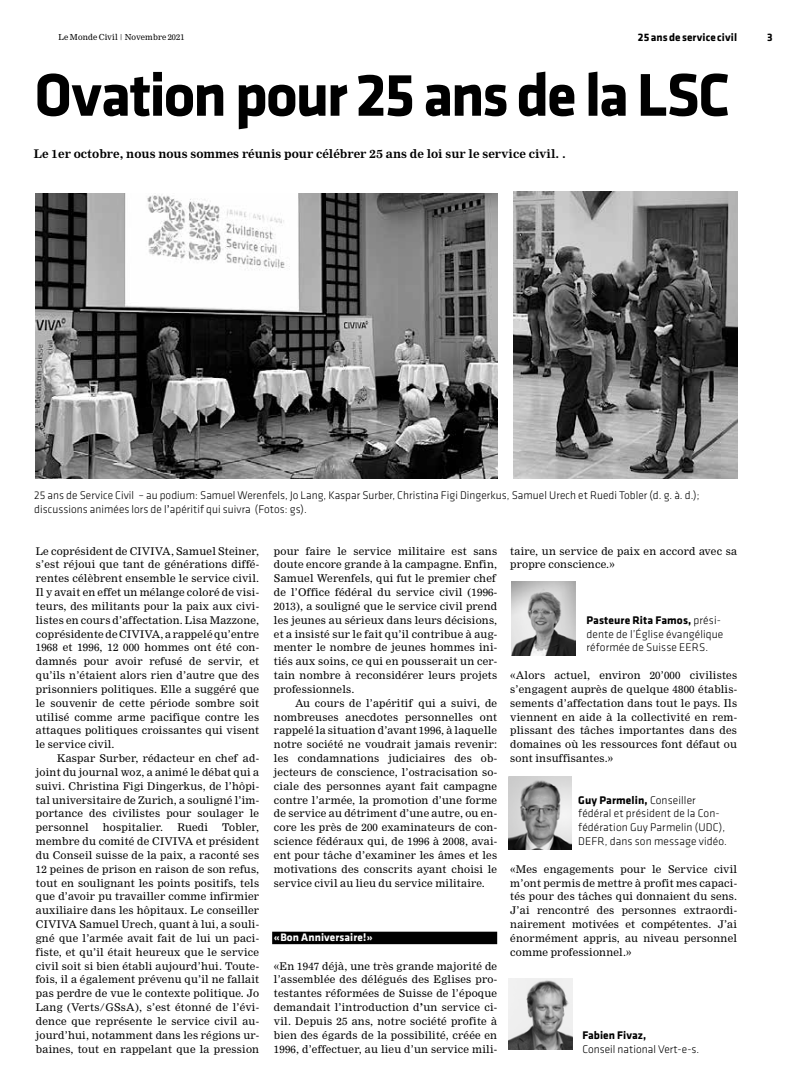
<style>
.page{position:relative;width:808px;height:1088px;background:#fff}
.page>*{position:absolute;margin:0;border:0;box-sizing:border-box;transform-origin:0 0}
.t1{font:700 62.5px "Klavika";letter-spacing:-.035em;color:#000}
.t2{font:700 11.62px "Nimrod MT Std";color:#000}
.t3{font:300 11.5px/13.9px "Klavika";letter-spacing:.005em;color:#000}
.t4{font:700 11.5px "Klavika";letter-spacing:.005em;color:#000}
.t5{font:700 11.25px "Klavika";letter-spacing:.01em;color:#000}
.t6{font:700 11.25px "Klavika";letter-spacing:.01em;color:#fff}
.t7{font:10.38px/13.9px "Nimrod MT Std";letter-spacing:.02em;color:#000;text-align:justify}
.t8{font:8.12px "Nimrod MT Std";letter-spacing:.02em;color:#000}
.s1{font-family:"Nimrod MT Std";font-weight:400;font-size:10.38px}
.s2{font-weight:700}
</style>
<div class="page">
<img style="left:36px;top:193px;width:461px;height:285px">
<img style="left:514px;top:191px;width:223px;height:287px">
<div style="left:272px;top:932px;width:225px;height:12px;background:#000"></div>
<img style="left:508px;top:776px;width:63px;height:73px">
<img style="left:511px;top:582px;width:64px;height:74px">
<img style="left:508px;top:979px;width:64px;height:71px">
<p class="t8" style="left:59px;top:32px;width:127px">Le Monde Civil | Novembre 2021</p>
<p class="t5" style="left:638px;top:31px;width:101px">25 ans de service civil</p>
<p class="t5" style="left:767px;top:31px;width:7px">3</p>
<h1 class="t1" style="left:34px;top:61px;width:697px">Ovation pour 25 ans de la LSC</h1>
<p class="t2" style="left:34px;top:147px;width:533px">Le 1er octobre, nous nous sommes réunis pour célébrer 25 ans de loi sur le service civil. .</p>
<p class="t3" style="left:34px;top:489px;width:667px">25 ans de Service Civil – au podium: Samuel Werenfels, Jo Lang, Kaspar Surber, Christina Figi Dingerkus, Samuel Urech et Ruedi Tobler (d. g. à. d.); discussions animées lors de l<span class="s1">’</span>apéritif qui suivra (Fotos: gs).</p>
<p class="t7" style="left:36px;top:544px;width:225px">Le coprésident de CIVIVA, Samuel Steiner, s’est réjoui que tant de générations diffé&shy;rentes célèbrent ensemble le service civil.<br>Il y avait en effet un mélange coloré de visi&shy;teurs, des militants pour la paix aux civi&shy;listes en cours d’affectation. Lisa Mazzone, coprésidente de CIVIVA, a rappelé qu’entre 1968 et 1996, 12 000 hommes ont été con&shy;damnés pour avoir refusé de servir, et qu’ils n’étaient alors rien d’autre que des prisonniers politiques. Elle a suggéré que le souvenir de cette période sombre soit utilisé comme arme pacifique contre les attaques politiques croissantes qui visent le service civil.</p>
<p class="t7" style="left:36px;top:751px;width:225px;text-indent:21px">Kaspar Surber, rédacteur en chef ad&shy;joint du journal woz, a animé le débat qui a suivi. Christina Figi Dingerkus, de l’hôpi&shy;tal universitaire de Zurich, a souligné l’im&shy;portance des civilistes pour soulager le personnel</p>
<p class="t7" style="left:36px;top:821px;width:225px;text-indent:186px">Tobler, membre du comité de CIVIVA et président du Conseil suisse de la paix, a raconté ses 12 peines de prison en raison de son refus, tout en soulignant les points positifs, tels que d’avoir pu travailler comme infirmier auxiliaire dans les hôpitaux. Le conseiller CIVIVA Samuel Urech, quant à lui, a souli&shy;gné que l’armée avait fait de lui un paci&shy;fiste, et qu’il était heureux que le service civil soit si bien établi aujourd’hui. Toute&shy;fois, il a également prévenu qu’il ne fallait pas perdre de vue le contexte politique. Jo Lang (Verts/GSsA), s’est étonné de l’évi&shy;dence que représente le service civil au&shy;jourd’hui, notamment dans les régions ur&shy;baines, tout en rappelant que la pression</p>
<p class="t7" style="left:103px;top:821px;width:62px">hospitalier.</p>
<p class="t7" style="left:177px;top:821px;width:32px">Ruedi</p>
<p class="t7" style="left:274px;top:544px;width:225px;text-align:left">pour faire le service militaire est sans doute encore grande à la campagne. Enfin, Samuel Werenfels, qui fut le premier chef de l’Office fédéral du service civil (1996- 2013), a souligné que le service civil prend les jeunes au sérieux dans leurs décisions, et a insisté sur le fait qu’il contribue à aug&shy;menter le nombre de jeunes hommes ini&shy;tiés aux soins, ce qui en pousserait un cer&shy;tain nombre à reconsidérer leurs projets professionnels.</p>
<p class="t7" style="left:274px;top:696px;width:225px;text-indent:21px">Au cours de l’apéritif qui a suivi, de nombreuses anecdotes personnelles ont rappelé la situation d’avant 1996, à laquelle notre société ne voudrait jamais revenir: les condamnations judiciaires des ob&shy;jecteurs de conscience, l’ostracisation so&shy;ciale des personnes ayant fait campagne contre l’armée, la promotion d’une forme de service au détriment d’une autre, ou en&shy;core les près de 200 examinateurs de con&shy;science fédéraux qui, de 1996 à 2008, avai&shy;ent pour tâche d’examiner les âmes et les motivations des conscrits ayant choisi le service civil au lieu du service militaire.</p>
<p class="t6" style="left:274px;top:931px;width:100px">«Bon Anniversaire!»</p>
<p class="t7" style="left:274px;top:959px;width:225px">«En 1947 déjà, une très grande majorité de l’assemblée des délégués des Eglises pro&shy;testantes réformées de Suisse de l’époque demandait l’introduction d<span class="s2">’</span>un service ci&shy;vil. Depuis 25 ans, notre société profite à bien des égards de la possibilité, créée en 1996, d’effectuer, au lieu d’un service mili-</p>
<p class="t7" style="left:510px;top:544px;width:228px">taire, un service de paix en accord avec sa propre conscience.»</p>
<p class="t3" style="left:586px;top:613px;width:138px"><span class="s2">Pasteure Rita Famos,</span> prési&shy;dente de l’Église évangélique réformée de Suisse EERS.</p>
<p class="t7" style="left:510px;top:668px;width:228px">«Alors actuel, environ 20’000 civilistes s’engagent auprès de quelque 4800 établis&shy;sements d’affectation dans tout le pays. Ils viennent en aide à la collectivité en rem&shy;plissant des tâches importantes dans des domaines où les ressources font défaut ou sont insuffisantes.»</p>
<p class="t3" style="left:578px;top:793px;width:150px"><span class="s2">Guy Parmelin,</span> Conseiller fédéral et président de la Con&shy;fédération Guy Parmelin (UDC),<br>DEFR, dans son message vidéo.</p>
<p class="t7" style="left:510px;top:862px;width:228px">«Mes engagements pour le Service civil m’ont permis de mettre à profit mes capaci&shy;tés pour des tâches qui donnaient du sens.<br>J’ai rencontré des personnes extraordi&shy;nairement motivées et compétentes. J’ai énormément appris, au niveau personnel comme professionnel.»</p>
<p class="t4" style="left:582px;top:1029px;width:65px">Fabien Fivaz,</p>
<p class="t3" style="left:582px;top:1042px;width:118px">Conseil national Vert-e-s.</p>
</div>
